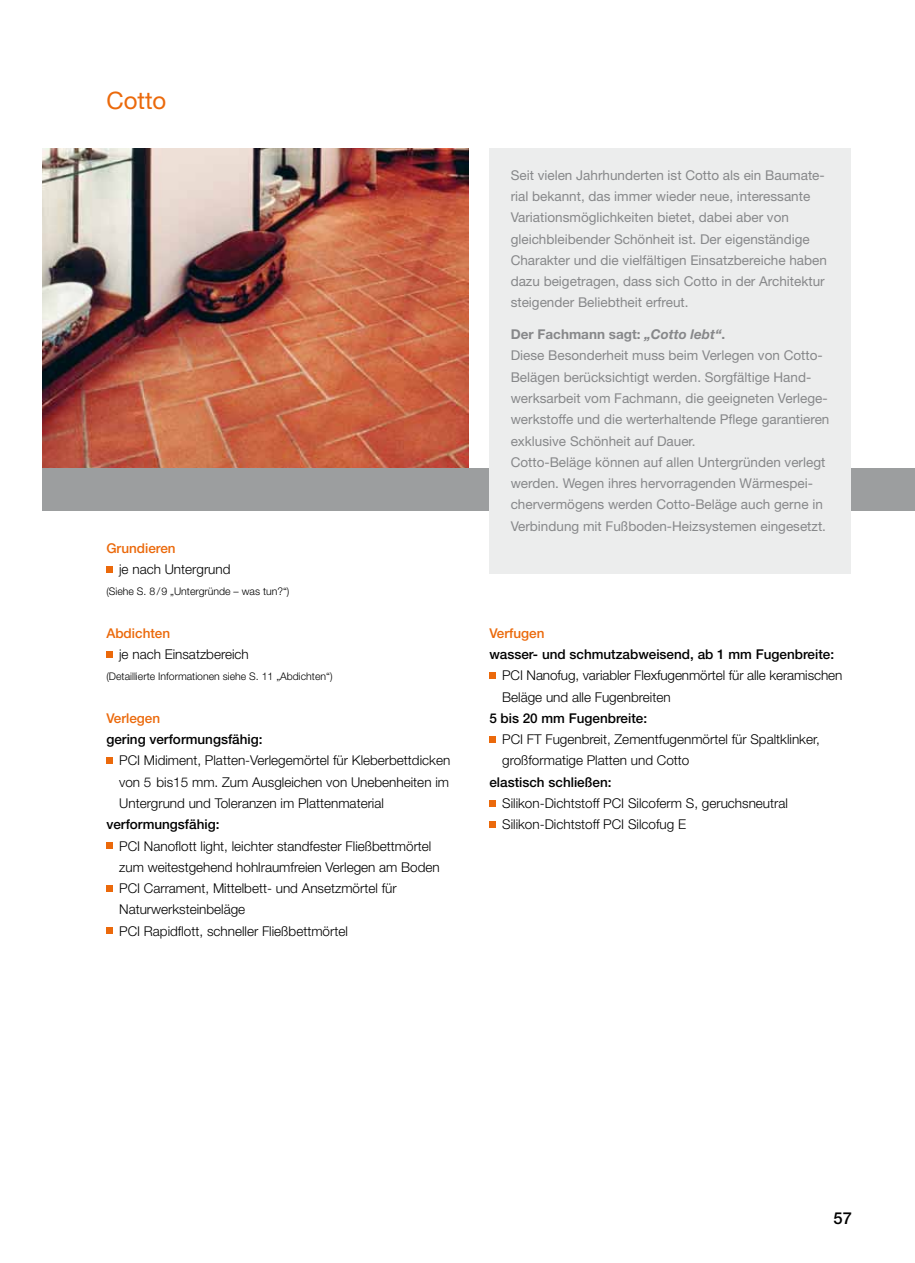
<style>
.page{position:relative;width:915px;height:1263px;background:#fff}
.page>*{position:absolute;margin:0;border:0;box-sizing:border-box;transform-origin:0 0}
.t1{font:24px "Helvetica Neue LT Pro";color:#eb690b}
.t2{font:500 16.5px "Helvetica Neue LT Pro";color:#000}
.t3{font:13.5px/21.3px "Helvetica Neue LT Pro";color:#87888a}
.t4{font:300 13.5px/21.3px "Helvetica Neue LT Pro";color:#000}
.t5{font:500 13.5px "Helvetica Neue LT Pro";color:#000}
.t6{font:500 13.5px "Helvetica Neue LT Pro";color:#eb690b}
.t7{font:300 10.5px "Helvetica Neue LT Pro";color:#000}
.s1{font-weight:700}
.s2{font-weight:700;font-style:italic}
</style>
<div class="page">
<img style="left:43px;top:149px;width:425px;height:319px">
<div style="left:106px;top:566px;width:7px;height:7px;background:#eb690b"></div>
<div style="left:106px;top:651px;width:7px;height:7px;background:#eb690b"></div>
<div style="left:106px;top:757px;width:7px;height:7px;background:#eb690b"></div>
<div style="left:106px;top:843px;width:7px;height:6px;background:#eb690b"></div>
<div style="left:106px;top:885px;width:7px;height:6px;background:#eb690b"></div>
<div style="left:106px;top:928px;width:7px;height:6px;background:#eb690b"></div>
<div style="left:489px;top:672px;width:6px;height:7px;background:#eb690b"></div>
<div style="left:489px;top:736px;width:6px;height:7px;background:#eb690b"></div>
<svg style="left:489px;top:800px;width:6px;height:6px"></svg>
<div style="left:489px;top:821px;width:6px;height:7px;background:#eb690b"></div>
<div style="left:43px;top:468px;width:871px;height:42px;background:#9c9e9f"></div>
<div style="left:489px;top:149px;width:361px;height:425px;background:#eceded"></div>
<h1 class="t1" style="left:106px;top:85px;width:61px">Cotto</h1>
<p class="t6" style="left:106px;top:540px;width:71px">Grundieren</p>
<p class="t4" style="left:119px;top:558px;width:113px">je nach Untergrund</p>
<p class="t7" style="left:106px;top:585px;width:184px">(Siehe S. 8 /9 „Untergründe – was tun?“)</p>
<p class="t6" style="left:106px;top:625px;width:65px">Abdichten</p>
<p class="t4" style="left:119px;top:643px;width:131px">je nach Einsatzbereich</p>
<p class="t7" style="left:106px;top:670px;width:227px">(Detaillierte Informationen siehe S. 11 „Abdichten“)</p>
<p class="t6" style="left:106px;top:710px;width:55px">Verlegen</p>
<p class="t5" style="left:106px;top:731px;width:158px">gering verformungsfähig:</p>
<p class="t4" style="left:119px;top:750px;width:332px;text-align:justify">PCI Midiment, Platten-Verlegemörtel für Kleberbettdicken von 5 bis15 mm. Zum Ausgleichen von Unebenheiten im Untergrund und Toleranzen im Plattenmaterial</p>
<p class="t5" style="left:106px;top:816px;width:115px">verformungsfähig:</p>
<p class="t4" style="left:119px;top:835px;width:322px">PCI Nanoflott light, leichter standfester Fließbettmörtel zum weitestgehend hohlraumfreien Verlegen am Boden PCI Carrament, Mittelbett- und Ansetzmörtel für Naturwerksteinbeläge<br>PCI Rapidflott, schneller Fließbettmörtel</p>
<p class="t3" style="left:510px;top:164px;width:318px">Seit vielen Jahrhunderten ist Cotto als ein Baumate&shy;rial bekannt, das immer wieder neue, interessante Variationsmöglichkeiten bietet, dabei aber von gleichbleibender Schönheit ist. Der eigenständige Charakter und die vielfältigen Einsatzbereiche haben dazu beigetragen, dass sich Cotto in der Architektur steigender Beliebtheit erfreut.</p>
<p class="t3" style="left:510px;top:323px;width:320px"><span class="s1">Der Fachmann sagt:</span> <span class="s2">„Cotto lebt“</span><span class="s1">.<br></span>Diese Besonderheit muss beim Verlegen von Cotto-Belägen berücksichtigt werden. Sorgfältige Hand&shy;werksarbeit vom Fachmann, die geeigneten Verlege&shy;werkstoffe und die werterhaltende Pflege garantieren exklusive Schönheit auf Dauer.<br>Cotto-Beläge können auf allen Untergründen verlegt werden. Wegen ihres hervorragenden Wärmespei&shy;chervermögens werden Cotto-Beläge auch gerne in Verbindung mit Fußboden-Heizsystemen eingesetzt.</p>
<p class="t6" style="left:489px;top:625px;width:57px">Verfugen</p>
<p class="t5" style="left:489px;top:646px;width:346px">wasser- und schmutzabweisend, ab 1 mm Fugenbreite:</p>
<p class="t4" style="left:502px;top:665px;width:341px">PCI Nanofug, variabler Flexfugenmörtel für alle keramischen<br>Beläge und alle Fugenbreiten</p>
<p class="t5" style="left:489px;top:710px;width:159px">5 bis 20 mm Fugenbreite:</p>
<p class="t4" style="left:502px;top:728px;width:319px">PCI FT Fugenbreit, Zementfugenmörtel für Spaltklinker, großformatige Platten und Cotto</p>
<p class="t5" style="left:489px;top:774px;width:124px">elastisch schließen:</p>
<p class="t4" style="left:502px;top:792px;width:287px">Silikon-Dichtstoff PCI Silcoferm S, geruchsneutral<br>Silikon-Dichtstoff PCI Silcofug E</p>
<p class="t2" style="left:833px;top:1208px;width:20px">57</p>
</div>
